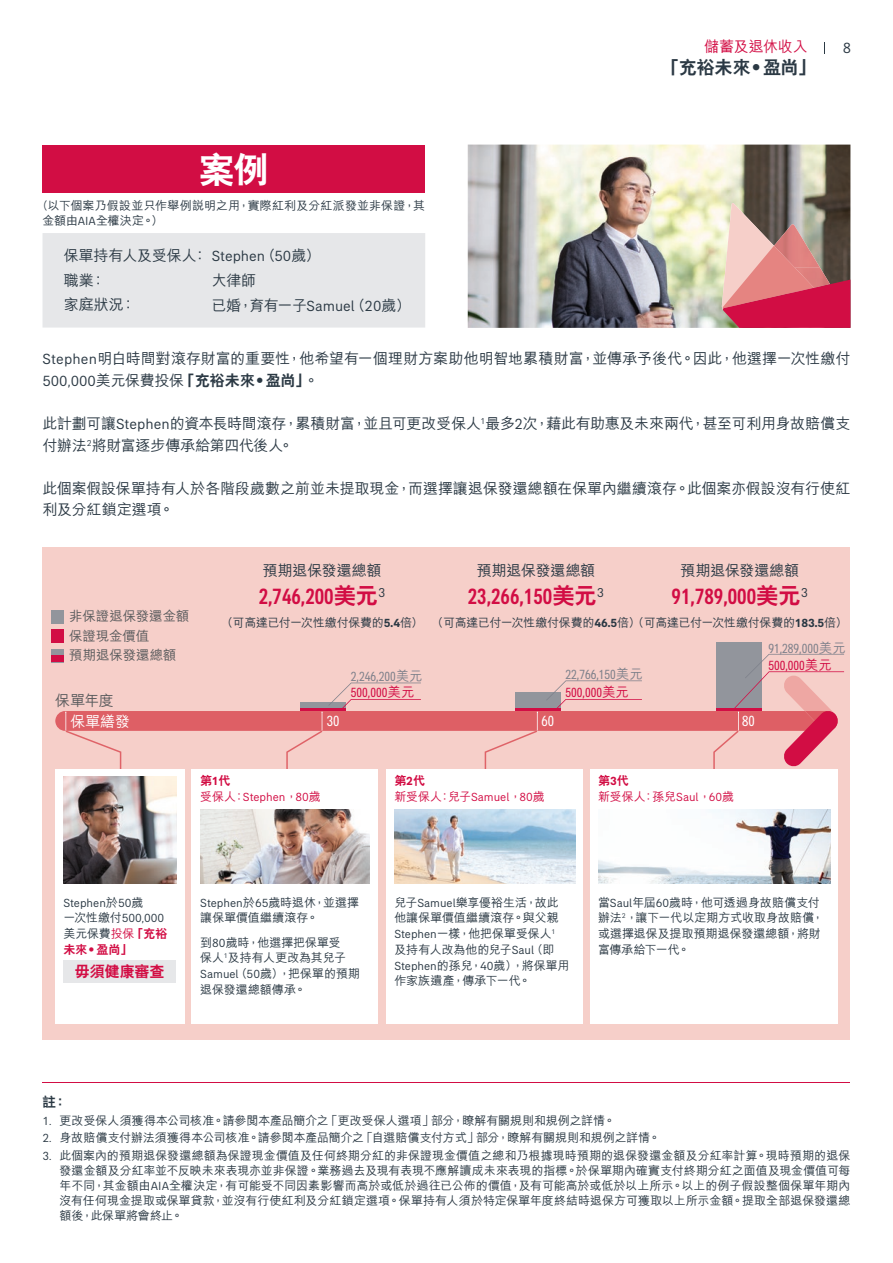
<style>
.page{position:relative;width:893px;height:1263px;background:#fff}
.page>*{position:absolute;margin:0;border:0;box-sizing:border-box;transform-origin:0 0}
.t1{font:800 36px "C Hei 2 HK";color:#fff}
.t2{font:500 condensed 22.5px "AIA Everest";color:#d20d44}
.t3{font:800 18px "C Hei 2 HK";letter-spacing:-.015em;color:#2b3944}
.t4{font:500 15px/21.8px "M Hei HK";letter-spacing:-.015em;color:#2b3944}
.t5{font:800 15px "C Hei 2 HK";letter-spacing:-.005em;color:#2b3944}
.t6{font:500 15px "M Hei HK";letter-spacing:-.02em;color:#d20d44}
.t7{font:800 15px "C Hei 2 HK";letter-spacing:-.01em;color:#d20d44}
.t8{font:condensed 15px "AIA Everest";color:#fff}
.t9{font:500 15px "M Hei HK";color:#fff}
.t10{font:500 15px "M Hei HK";color:#585a5c}
.t11{font:15px "AIA Everest";color:#2b3944}
.t12{font:condensed 13.5px "AIA Everest";color:#7f818b}
.t13{font:condensed 13.5px "AIA Everest";color:#d20d44}
.t14{font:500 13.5px/19.5px "M Hei HK";letter-spacing:-.01em;color:#585a5c}
.t15{font:800 13.5px "C Hei 2 HK";color:#2b3944}
.t16{font:500 12px/15.8px "M Hei HK";letter-spacing:-.005em;color:#2b3944}
.t17{font:500 12px "M Hei HK";letter-spacing:-.03em;color:#2b3944}
.t18{font:12px/15.8px "AIA Everest";color:#2b3944}
.t19{font:500 12px "M Hei HK";letter-spacing:-.015em;color:#d20d44}
.t20{font:800 12px "C Hei 2 HK";color:#d20d44}
.t21{font:12px "AIA Everest";color:#d20d44}
.s1{font-family:"AIA Everest";font-weight:400}
.s2{font-family:"M Hei HK";font-weight:500}
.s3{font-family:"C Hei 2 HK";font-weight:800;font-stretch:normal}
.s4{font-family:"AIA Everest";font-weight:700}
.s5{font-family:"M Hei HK";font-weight:500;font-stretch:normal}
.s6{color:#d20d44}
.s7{font-family:"C Hei 2 HK";font-weight:800;color:#d20d44}
</style>
<div class="page">
<div style="left:43px;top:547px;width:807px;height:493px;background:#f6cfc9"></div>
<img style="left:468px;top:145px;width:382px;height:183px">
<hr style="left:43px;top:1082px;width:807px;height:1px;background:#d20d44">
<div style="left:716px;top:642px;width:45px;height:67px;background:#92959c"></div>
<svg style="left:722px;top:203px;width:128px;height:125px"></svg>
<div style="left:55px;top:769px;width:129px;height:255px;background:#fff"></div>
<div style="left:192px;top:769px;width:186px;height:255px;background:#fff"></div>
<div style="left:386px;top:769px;width:197px;height:254px;background:#fff"></div>
<div style="left:590px;top:769px;width:248px;height:254px;background:#fff"></div>
<svg style="left:55px;top:654px;width:789px;height:115px"></svg>
<hr style="left:300px;top:708px;width:45px;height:3px;background:#d20d44">
<hr style="left:516px;top:708px;width:45px;height:3px;background:#d20d44">
<hr style="left:716px;top:708px;width:45px;height:3px;background:#d20d44">
<div style="left:43px;top:145px;width:382px;height:47px;background:#d20d44"></div>
<div style="left:43px;top:233px;width:382px;height:95px;background:#e6e7e9"></div>
<div style="left:63px;top:960px;width:113px;height:23px;background:#e6e7e9"></div>
<div style="left:51px;top:610px;width:12px;height:13px;background:#92959c"></div>
<div style="left:51px;top:630px;width:12px;height:13px;background:#d20d44"></div>
<svg style="left:51px;top:649px;width:12px;height:7px"></svg>
<div style="left:51px;top:656px;width:12px;height:6px;background:#d20d44"></div>
<img style="left:63px;top:776px;width:113px;height:108px">
<img style="left:394px;top:809px;width:181px;height:75px">
<img style="left:598px;top:809px;width:232px;height:75px">
<img style="left:200px;top:809px;width:169px;height:75px">
<h1 class="t1" style="left:199px;top:152px;width:71px">案例</h1>
<p class="t16" style="left:43px;top:197px;width:384px;line-height:15px">(以下個案乃假設並只作舉例說明之用，實際紅利及分紅派發並非保證，其金額由<span class="s1">AIA</span>全權決定。）</p>
<p class="t4" style="left:64px;top:242px;width:258px;line-height:24.9px">保單持有⼈及受保⼈： <span class="s1">Stephen</span>（<span class="s1">50</span>歲）職業：</p>
<p class="t4" style="left:212px;top:268px;width:46px">大律師</p>
<p class="t6" style="left:704px;top:36px;width:105px">儲蓄及退休收入</p>
<p class="t11" style="left:843px;top:39px;width:10px">8</p>
<h3 class="t3" style="left:662px;top:58px;width:155px">「充裕未來•盈尚」</h3>
<p class="t4" style="left:64px;top:292px;width:74px">家庭狀況：</p>
<p class="t4" style="left:212px;top:293px;width:200px">已婚，育有一子<span class="s1">Samuel</span>（<span class="s1">20</span>歲）</p>
<p class="t4" style="left:43px;top:346px;width:809px"><span class="s1">Stephen</span>明白時間對滾存財富的重要性，他希望有一個理財方案助他明智地累積財富，並傳承予後代。因此，他選擇一次性繳付</p>
<p class="t5" style="left:43px;top:373px;width:278px"><span class="s1">500,000</span><span class="s2">美元保費投保</span>「充裕未來•盈尚」<span class="s2">。</span></p>
<p class="t4" style="left:43px;top:411px;width:809px">此計劃可讓<span class="s1">Stephen</span>的資本長時間滾存，累積財富，並且可更改受保⼈<sup>1</sup>最多<span class="s1">2</span>次，藉此有助惠及未來兩代，甚至可利用身故賠償支付辦法<sup>2</sup>將財富逐步傳承給第四代後⼈。</p>
<p class="t4" style="left:43px;top:476px;width:809px">此個案假設保單持有⼈於各階段歲數之前並未提取現金，而選擇讓退保發還總額在保單內繼續滾存。此個案亦假設沒有行使紅利及分紅鎖定選項。</p>
<p class="t14" style="left:69px;top:605px;width:122px">非保證退保發還金額保證現金價值<br>預期退保發還總額</p>
<p class="t10" style="left:55px;top:689px;width:60px">保單年度</p>
<p class="t4" style="left:263px;top:559px;width:120px">預期退保發還總額</p>
<h2 class="t2" style="left:259px;top:584px;width:128px">2,746,200<span class="s3">美元</span><sup>3</sup></h2>
<p class="t17" style="left:221px;top:614px;width:204px">（可高達已付一次性繳付保費的<span class="s4">5.4</span>倍）</p>
<p class="t4" style="left:477px;top:559px;width:120px">預期退保發還總額</p>
<h2 class="t2" style="left:468px;top:584px;width:138px">23,266,150<span class="s3">美元</span><sup>3</sup></h2>
<p class="t17" style="left:432px;top:614px;width:210px">（可高達已付一次性繳付保費的<span class="s4">46.5</span>倍）</p>
<p class="t4" style="left:680px;top:559px;width:120px">預期退保發還總額</p>
<h2 class="t2" style="left:672px;top:584px;width:138px">91,789,000<span class="s3">美元</span><sup>3</sup></h2>
<p class="t17" style="left:632px;top:614px;width:217px">（可高達已付一次性繳付保費的<span class="s4">183.5</span>倍）</p>
<p class="t12" style="left:768px;top:640px;width:79px">91,289,000<span class="s5">美元</span></p>
<p class="t12" style="left:351px;top:669px;width:73px">2,246,200<span class="s5">美元</span></p>
<p class="t12" style="left:566px;top:667px;width:79px">22,766,150<span class="s5">美元</span></p>
<p class="t13" style="left:351px;top:685px;width:65px">500,000<span class="s5">美元</span></p>
<p class="t13" style="left:566px;top:685px;width:65px">500,000<span class="s5">美元</span></p>
<p class="t13" style="left:768px;top:657px;width:65px">500,000<span class="s5">美元</span></p>
<p class="t9" style="left:70px;top:710px;width:61px">保單繕發</p>
<p class="t8" style="left:327px;top:713px;width:14px">30</p>
<p class="t8" style="left:541px;top:713px;width:14px">60</p>
<p class="t8" style="left:742px;top:713px;width:14px">80</p>
<p class="t20" style="left:200px;top:774px;width:32px">第<span class="s4">1</span>代</p>
<p class="t21" style="left:200px;top:790px;width:122px"><span class="s2">受保⼈：</span>Stephen<span class="s2">，</span>80<span class="s2">歲</span></p>
<p class="t20" style="left:394px;top:774px;width:32px">第<span class="s4">2</span>代</p>
<p class="t19" style="left:394px;top:788px;width:152px">新受保⼈：兒子<span class="s1">Samuel</span>，<span class="s1">80</span>歲</p>
<p class="t20" style="left:598px;top:774px;width:32px">第<span class="s4">3</span>代</p>
<p class="t19" style="left:598px;top:788px;width:138px">新受保⼈：孫兒<span class="s1">Saul</span>，<span class="s1">60</span>歲</p>
<p class="t18" style="left:63px;top:894px;width:103px">Stephen<span class="s2">於</span>50<span class="s2">歲<br>一次性繳付</span>500,000</p>
<p class="t16" style="left:63px;top:925px;width:106px">美元保費<span class="s6">投保</span><span class="s7">「充裕</span></p>
<p class="t20" style="left:63px;top:943px;width:70px">未來•盈尚」</p>
<p class="t7" style="left:75px;top:963px;width:91px">毋須健康審查</p>
<p class="t18" style="left:200px;top:894px;width:160px">Stephen<span class="s2">於</span>65<span class="s2">歲時退休，並選擇</span></p>
<p class="t16" style="left:200px;top:905px;width:142px;line-height:24.3px">讓保單價值繼續滾存。到<span class="s1">80</span>歲時，他選擇把保單受</p>
<p class="t16" style="left:200px;top:949px;width:161px">保⼈<sup>1</sup>及持有⼈更改為其兒子<br><span class="s1">Samuel</span>（<span class="s1">50</span>歲），把保單的預期退保發還總額傳承。</p>
<p class="t16" style="left:394px;top:893px;width:177px">兒子<span class="s1">Samuel</span>樂享優裕生活，故此他讓保單價值繼續滾存。與父親<br><span class="s1">Stephen</span>一樣，他把保單受保⼈<sup>1</sup>及持有⼈改為他的兒子<span class="s1">Saul</span>（即<br><span class="s1">Stephen</span>的孫兒，<span class="s1">40</span>歲），將保單用作家族遺產，傳承下一代。</p>
<p class="t16" style="left:598px;top:893px;width:227px">當<span class="s1">Saul</span>年屆<span class="s1">60</span>歲時，他可透過身故賠償支付辦法<sup>2</sup>，讓下一代以定期方式收取身故賠償，或選擇退保及提取預期退保發還總額，將財富傳承給下一代。</p>
<p class="t15" style="left:43px;top:1096px;width:26px">註：</p>
<p class="t16" style="left:43px;top:1111px;width:574px"><span class="s1">1.</span> 更改受保⼈須獲得本公司核准。請參閱本產品簡介之「更改受保⼈選項」部分，瞭解有關規則和規例之詳情。</p>
<p class="t16" style="left:43px;top:1129px;width:619px"><span class="s1">2.</span> 身故賠償支付辦法須獲得本公司核准。請參閱本產品簡介之「自選賠償支付方式」部分，瞭解有關規則和規例之詳情。</p>
<p class="t16" style="left:60px;top:1147px;width:792px;line-height:15px;text-align:justify;text-indent:-17px"><span class="s1">3.</span> 此個案內的預期退保發還總額為保證現金價值及任何終期分紅的非保證現金價值之總和乃根據現時預期的退保發還金額及分紅率計算。現時預期的退保發還金額及分紅率並不反映未來表現亦並非保證。業務過去及現有表現不應解讀成未來表現的指標。於保單期內確實支付終期分紅之面值及現金價值可每年不同，其金額由<span class="s1">AIA</span>全權決定，有可能受不同因素影響而高於或低於過往已公佈的價值，及有可能高於或低於以上所示。以上的例子假設整個保單年期內沒有任何現金提取或保單貸款，並沒有行使紅利及分紅鎖定選項。保單持有⼈須於特定保單年度終結時退保方可獲取以上所示金額。提取全部退保發還總額後，此保單將會終止。</p>
</div>
